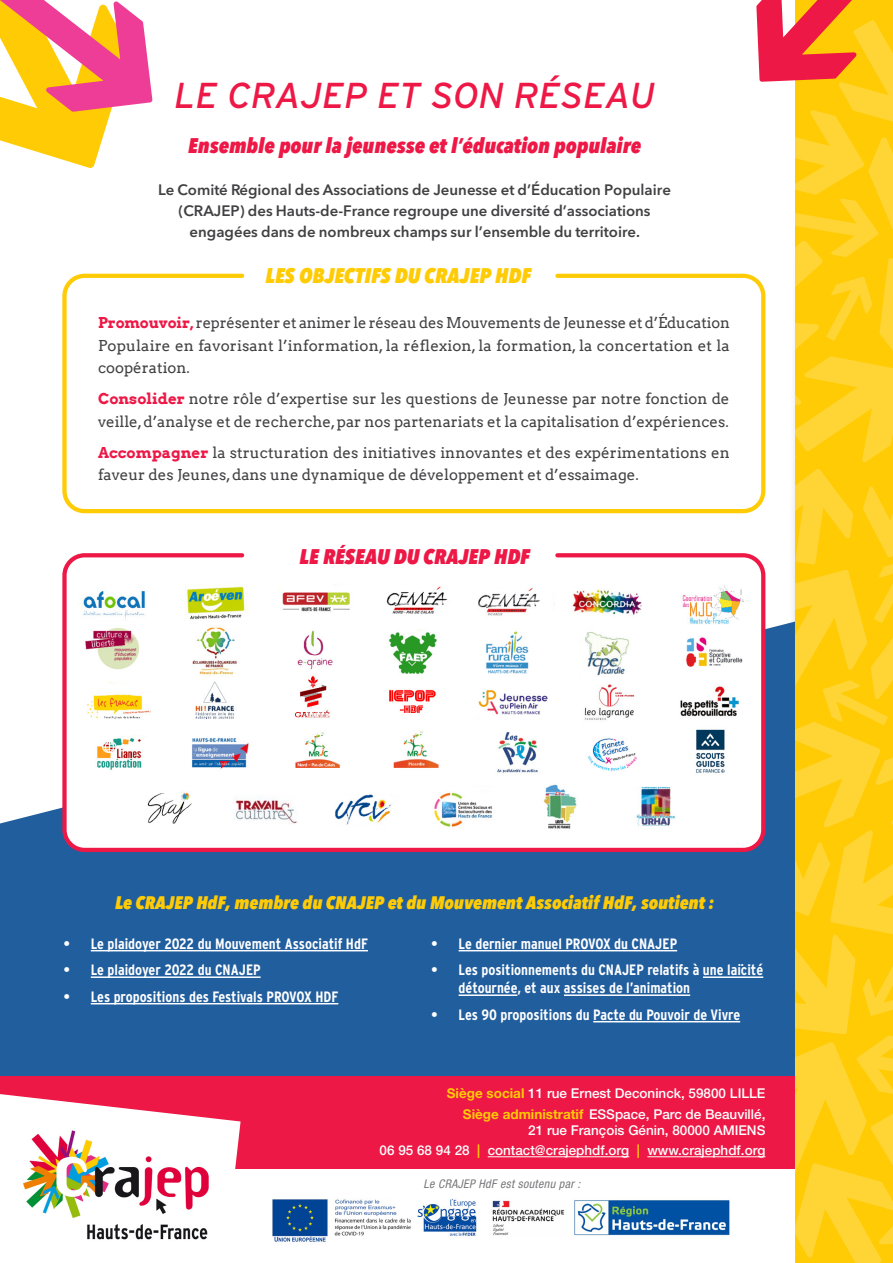
<style>
.page{position:relative;width:893px;height:1263px;background:#fff}
.page>*{position:absolute;margin:0;border:0;box-sizing:border-box;transform-origin:0 0}
.t1{font:italic 36px "Interstate";color:#ed1846}
.t2{font:italic 800 condensed 21px "Avenir Next";color:#ed1846}
.t3{font:italic 800 condensed 21px "Avenir Next";color:#ffcb05}
.t4{font:italic 800 condensed 18px "Avenir Next";color:#ffcb05}
.t5{font:15px/22.5px "Arvo";color:#414042}
.t6{font:700 condensed 15px/18px "Interstate";color:#fff}
.t7{font:600 15px/21px "Avenir Next LT Pro";color:#414042;text-align:center}
.t8{font:500 13.5px/20.4px "Helvetica Neue LT Pro";color:#fff;text-align:right}
.t9{font:italic condensed 12px "Helvetica Neue LT Pro";letter-spacing:.03em;color:#77787b}
.s1{font-weight:700;color:#ed1846}
.s2{font-weight:700;color:#ffcb05}
</style>
<div class="page">
<div style="left:0;top:807px;width:756px;height:269px;background:#215e9e"></div>
<div style="left:62px;top:274px;width:703px;height:239px;border:4px solid #ffcb05;border-radius:20px"></div>
<div style="left:0;top:1076px;width:893px;height:92px;background:#ed1846"></div>
<svg style="left:0;top:1094px;width:241px;height:97px"></svg>
<svg style="left:0;top:0;width:152px;height:168px"></svg>
<hr style="left:488px;top:1156px;width:141px;height:1px;background:#fff">
<hr style="left:647px;top:1156px;width:118px;height:1px;background:#fff">
<div style="left:62px;top:553px;width:703px;height:299px;background:#fff;border:4px solid #ed1846;border-radius:20px"></div>
<img style="left:80px;top:584px;width:668px;height:245px">
<hr style="left:91px;top:950px;width:277px;height:1px;background:#fff">
<hr style="left:91px;top:976px;width:170px;height:2px;background:#fff">
<hr style="left:91px;top:1003px;width:247px;height:1px;background:#fff">
<svg style="left:756px;top:0;width:137px;height:1263px"></svg>
<img style="left:23px;top:1127px;width:185px;height:113px">
<hr style="left:459px;top:950px;width:218px;height:1px;background:#fff">
<hr style="left:703px;top:976px;width:60px;height:2px;background:#fff">
<hr style="left:459px;top:994px;width:58px;height:2px;background:#fff">
<hr style="left:564px;top:994px;width:126px;height:2px;background:#fff">
<hr style="left:593px;top:1021px;width:147px;height:1px;background:#fff">
<img style="left:272px;top:1198px;width:458px;height:44px">
<h1 class="t1" style="left:174px;top:75px;width:482px">LE CRAJEP ET SON RÉSEAU</h1>
<h2 class="t2" style="left:188px;top:132px;width:454px">Ensemble pour la jeunesse et l’éducation populaire</h2>
<p class="t7" style="left:158px;top:179px;width:514px">Le Comité Régional des Associations de Jeunesse et d’Éducation Populaire (CRAJEP) des Hauts-de-France regroupe une diversité d’associations engagées dans de nombreux champs sur l’ensemble du territoire.</p>
<h2 class="t3" style="left:266px;top:263px;width:267px">LES OBJECTIFS DU CRAJEP HDF</h2>
<p class="t5" style="left:98px;top:311px;width:633px;text-align:justify"><span class="s1">Promouvoir,</span> représenter et animer le réseau des Mouvements de Jeunesse et d’Éducation Populaire en favorisant l’information, la réflexion, la formation, la concertation et la coopération.</p>
<p class="t5" style="left:98px;top:387px;width:633px"><span class="s1">Consolider</span> notre rôle d’expertise sur les questions de Jeunesse par notre fonction de veille, d’analyse et de recherche, par nos partenariats et la capitalisation d’expériences.</p>
<p class="t5" style="left:98px;top:441px;width:633px"><span class="s1">Accompagner</span> la structuration des initiatives innovantes et des expérimentations en faveur des Jeunes, dans une dynamique de développement et d’essaimage.</p>
<h2 class="t2" style="left:300px;top:543px;width:232px">LE RÉSEAU DU CRAJEP HDF</h2>
<p class="t4" style="left:115px;top:892px;width:601px">Le CRAJEP HdF, membre du CNAJEP et du Mouvement Associatif HdF, soutient :</p>
<p class="t6" style="left:432px;top:934px;width:247px">• Le dernier manuel PROVOX du CNAJEP</p>
<p class="t6" style="left:459px;top:961px;width:306px;text-indent:-27px">• Les positionnements du CNAJEP relatifs à une laïcité détournée, et aux assises de l’animation</p>
<p class="t6" style="left:432px;top:1005px;width:310px">• Les 90 propositions du Pacte du Pouvoir de Vivre</p>
<p class="t6" style="left:64px;top:934px;width:306px">• Le plaidoyer 2022 du Mouvement Associatif HdF</p>
<p class="t6" style="left:64px;top:961px;width:198px">• Le plaidoyer 2022 du CNAJEP</p>
<p class="t6" style="left:64px;top:987px;width:276px">• Les propositions des Festivals PROVOX HDF</p>
<p class="t8" style="left:447px;top:1083px;width:320px"><span class="s2">Siège social</span> 11 rue Ernest Deconinck, 59800 LILLE<br><span class="s2">Siège administratif</span> ESSpace, Parc de Beauvillé,</p>
<p class="t8" style="left:380px;top:1120px;width:387px">21 rue François Génin, 80000 AMIENS<br>06 95 68 94 28 <span class="s2">|</span> contact@crajephdf.org <span class="s2">|</span> www.crajephdf.org</p>
<p class="t9" style="left:424px;top:1177px;width:158px">Le CRAJEP HdF est soutenu par :</p>
</div>
